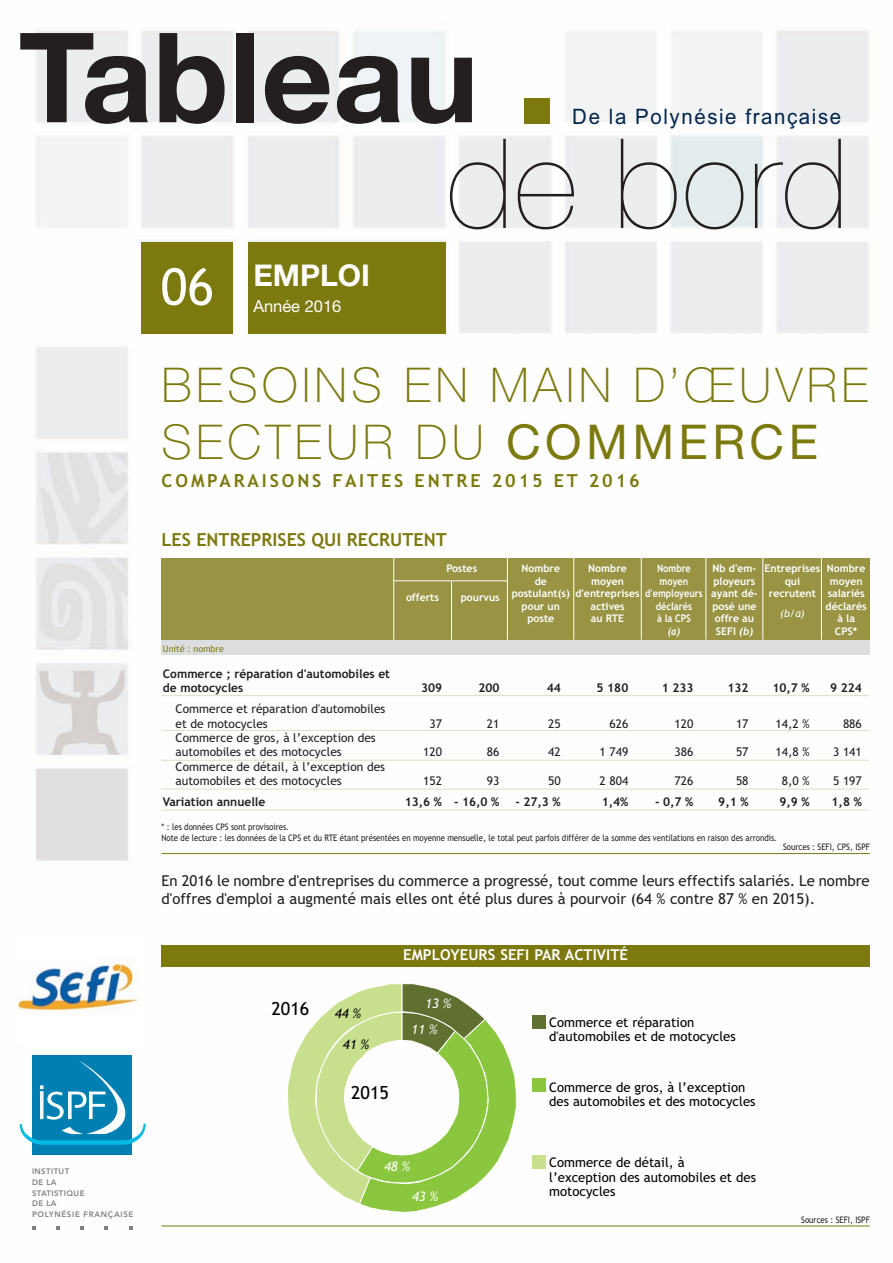
<style>
.page{position:relative;width:893px;height:1263px;background:#fff}
.page>*{position:absolute;margin:0;border:0;box-sizing:border-box;transform-origin:0 0}
.t1{font:700 124.8px "Helvetica Neue";color:#231f20}
.t2{font:200 124.8px "Helvetica Neue";letter-spacing:.01em;color:#231f20}
.t3{font:51px "Trebuchet MS";color:#fff}
.t4{font:100 48px/57.6px "Helvetica Neue";letter-spacing:.09em;color:#7c790e}
.t5{font:700 30px "Helvetica Neue";color:#fff}
.t6{font:21.3px "Arial";letter-spacing:.08em;color:#00254c;scale:.96 1}
.t7{font:700 18px "Trebuchet MS";letter-spacing:.16em;color:#7c790e}
.t8{font:700 18px "Trebuchet MS";color:#7c790e}
.t9{font:18px "Trebuchet MS";color:#000}
.t10{font:16.5px "Helvetica Neue";color:#fff}
.t11{font:15px/18px "Trebuchet MS";color:#231f20}
.t12{font:700 15px "Trebuchet MS";color:#fff}
.t13{font:13.2px/14.5px "Trebuchet MS";color:#000}
.t14{font:italic 13.2px "Trebuchet MS";color:#fff}
.t15{font:italic 13.2px "Trebuchet MS";color:#000}
.t16{font:12px/14.4px "Trebuchet MS";color:#231f20}
.t17{font:700 12px/14.4px "Trebuchet MS";color:#231f20}
.t18{font:700 10.5px/12.6px "Trebuchet MS";color:#fff;text-align:center}
.t19{font:700 10.5px/12.6px "Trebuchet MS";color:#fff;text-align:center;scale:.88 1}
.t20{font:italic 10.5px "Trebuchet MS";color:#fff}
.t21{font:italic 700 10.5px "Trebuchet";color:#fff;scale:.88 1}
.t22{font:9px/10.8px "Trebuchet MS";color:#231f20;scale:.88 1}
.t23{font:9px "Trebuchet MS";color:#7c790e}
.t24{font:800 7.95px/10.6px "Avenir";letter-spacing:.05em;color:#808083}
.s1{font-weight:400}
.s2{font-family:"Trebuchet";font-style:italic}
</style>
<div class="page">
<img style="left:19px;top:30px;width:851px;height:1200px">
<div style="left:248px;top:242px;width:197px;height:91px;background:#7c790e"></div>
<svg style="left:32px;top:1226px;width:4px;height:4px"></svg>
<svg style="left:56px;top:1226px;width:4px;height:4px"></svg>
<svg style="left:80px;top:1226px;width:4px;height:4px"></svg>
<svg style="left:104px;top:1226px;width:4px;height:4px"></svg>
<svg style="left:129px;top:1226px;width:3px;height:4px"></svg>
<div style="left:33px;top:1055px;width:99px;height:100px;background:#007fb2"></div>
<svg style="left:20px;top:1059px;width:142px;height:86px"></svg>
<div style="left:141px;top:242px;width:92px;height:91px;background:#7c790e"></div>
<div style="left:525px;top:98px;width:25px;height:26px;background:#7c790e"></div>
<div style="left:17px;top:934px;width:129px;height:110px;background:#fff"></div>
<img style="left:17px;top:960px;width:121px;height:51px">
<div style="left:162px;top:640px;width:708px;height:15px;background:#dcdddf"></div>
<hr style="left:162px;top:853px;width:708px;height:1px;background:#7c790e">
<hr style="left:162px;top:695px;width:707px;height:1px;background:#dfdec2">
<hr style="left:162px;top:730px;width:707px;height:1px;background:#dfdec2">
<hr style="left:162px;top:760px;width:707px;height:1px;background:#dfdec2">
<hr style="left:162px;top:789px;width:707px;height:1px;background:#dfdec2">
<hr style="left:162px;top:810px;width:707px;height:1px;background:#dfdec2">
<svg style="left:287px;top:983px;width:229px;height:229px"></svg>
<div style="left:533px;top:1015px;width:13px;height:13px;background:#607030"></div>
<div style="left:533px;top:1079px;width:13px;height:13px;background:#8bc63f"></div>
<div style="left:533px;top:1155px;width:13px;height:13px;background:#c8df8e"></div>
<div style="left:162px;top:945px;width:708px;height:21px;background:#7c790e"></div>
<hr style="left:162px;top:1225px;width:708px;height:1px;background:#7c790e">
<div style="left:162px;top:558px;width:708px;height:82px;background:#989444"></div>
<hr style="left:393px;top:557px;width:1px;height:83px;background:#fff">
<hr style="left:451px;top:581px;width:1px;height:59px;background:#fff">
<hr style="left:507px;top:557px;width:1px;height:83px;background:#fff">
<hr style="left:641px;top:557px;width:1px;height:83px;background:#fff">
<hr style="left:706px;top:557px;width:1px;height:83px;background:#fff">
<hr style="left:763px;top:557px;width:1px;height:83px;background:#fff">
<hr style="left:573px;top:557px;width:1px;height:83px;background:#fff">
<hr style="left:821px;top:557px;width:1px;height:83px;background:#fff">
<hr style="left:394px;top:581px;width:113px;height:1px;background:#fff">
<h1 class="t1" style="left:19px;top:1px;width:461px">Tableau</h1>
<h1 class="t2" style="left:446px;top:112px;width:404px">de bord</h1>
<h3 class="t6" style="left:572px;top:102px;width:282px">De la Polynésie française</h3>
<h2 class="t3" style="left:161px;top:257px;width:55px">06</h2>
<h3 class="t5" style="left:253px;top:264px;width:118px">EMPLOI</h3>
<h3 class="t10" style="left:253px;top:300px;width:89px">Année 2016</h3>
<h3 class="t4" style="left:162px;top:360px;width:708px">BESOINS EN MAIN D’ŒUVRE<br>SECTEUR DU <span class="s1">COMMERCE</span></h3>
<h3 class="t7" style="left:162px;top:470px;width:480px">COMPARAISONS FAITES ENTRE 2015 ET 2016</h3>
<h3 class="t8" style="left:162px;top:530px;width:287px">LES ENTREPRISES QUI RECRUTENT</h3>
<p class="t23" style="left:163px;top:643px;width:63px">Unité : nombre</p>
<p class="t17" style="left:163px;top:667px;width:229px">Commerce ; réparation d'automobiles et de motocycles</p>
<p class="t16" style="left:176px;top:702px;width:211px">Commerce et réparation d'automobiles et de motocycles<br>Commerce de gros, à l’exception des automobiles et des motocycles<br>Commerce de détail, à l’exception des automobiles et des motocycles</p>
<p class="t17" style="left:163px;top:795px;width:104px">Variation annuelle</p>
<p class="t18" style="left:446px;top:562px;width:32px">Postes</p>
<p class="t18" style="left:512px;top:562px;width:60px">Nombre<br>de postulant(s) pour un poste</p>
<p class="t18" style="left:575px;top:562px;width:66px">Nombre moyen d'entreprises actives<br>au RTE</p>
<p class="t19" style="left:645px;top:562px;width:67px">Nombre moyen d'employeurs déclarés<br>à la CPS</p>
<p class="t21" style="left:668px;top:625px;width:15px">(a)</p>
<p class="t18" style="left:406px;top:591px;width:34px">offerts</p>
<p class="t18" style="left:461px;top:591px;width:41px">pourvus</p>
<p class="t17" style="left:421px;top:681px;width:23px">309</p>
<p class="t16" style="left:430px;top:716px;width:14px">37</p>
<p class="t16" style="left:423px;top:745px;width:20px">120</p>
<p class="t16" style="left:423px;top:774px;width:20px">152</p>
<p class="t17" style="left:405px;top:795px;width:39px">13,6 %</p>
<p class="t17" style="left:478px;top:681px;width:23px">200</p>
<p class="t16" style="left:487px;top:716px;width:14px">21</p>
<p class="t16" style="left:487px;top:745px;width:14px">86</p>
<p class="t16" style="left:487px;top:774px;width:14px">93</p>
<p class="t17" style="left:454px;top:795px;width:47px">- 16,0 %</p>
<p class="t17" style="left:547px;top:681px;width:16px">44</p>
<p class="t16" style="left:548px;top:716px;width:14px">25</p>
<p class="t16" style="left:548px;top:745px;width:14px">42</p>
<p class="t16" style="left:548px;top:774px;width:14px">50</p>
<p class="t17" style="left:515px;top:795px;width:47px">- 27,3 %</p>
<p class="t17" style="left:597px;top:681px;width:33px">5 180</p>
<p class="t16" style="left:609px;top:716px;width:20px">626</p>
<p class="t16" style="left:600px;top:745px;width:30px">1 749</p>
<p class="t16" style="left:600px;top:774px;width:30px">2 804</p>
<p class="t17" style="left:602px;top:795px;width:28px">1,4%</p>
<p class="t17" style="left:662px;top:681px;width:33px">1 233</p>
<p class="t16" style="left:675px;top:716px;width:20px">120</p>
<p class="t16" style="left:675px;top:745px;width:20px">386</p>
<p class="t16" style="left:675px;top:774px;width:20px">726</p>
<p class="t17" style="left:655px;top:795px;width:40px">- 0,7 %</p>
<p class="t18" style="left:711px;top:562px;width:48px">Nb d'em&shy;ployeurs ayant dé&shy;posé une offre au<br>SEFI <span class="s2">(b)</span></p>
<p class="t18" style="left:765px;top:562px;width:57px">Entreprises qui recrutent</p>
<p class="t18" style="left:826px;top:562px;width:43px">Nombre moyen salariés déclarés à la<br>CPS*</p>
<p class="t20" style="left:780px;top:607px;width:26px">(b/a)</p>
<p class="t17" style="left:727px;top:681px;width:23px">132</p>
<p class="t16" style="left:736px;top:716px;width:14px">17</p>
<p class="t16" style="left:736px;top:745px;width:14px">57</p>
<p class="t16" style="left:736px;top:774px;width:14px">58</p>
<p class="t17" style="left:718px;top:795px;width:32px">9,1 %</p>
<p class="t17" style="left:772px;top:681px;width:39px">10,7 %</p>
<p class="t16" style="left:776px;top:716px;width:36px">14,2 %</p>
<p class="t16" style="left:776px;top:745px;width:36px">14,8 %</p>
<p class="t16" style="left:782px;top:774px;width:29px">8,0 %</p>
<p class="t17" style="left:779px;top:795px;width:32px">9,9 %</p>
<p class="t17" style="left:830px;top:681px;width:33px">9 224</p>
<p class="t16" style="left:843px;top:716px;width:20px">886</p>
<p class="t16" style="left:833px;top:745px;width:30px">3 141</p>
<p class="t16" style="left:833px;top:774px;width:30px">5 197</p>
<p class="t17" style="left:832px;top:795px;width:32px">1,8 %</p>
<p class="t22" style="left:162px;top:821px;width:701px">* : les données CPS sont provisoires.<br>Note de lecture : les données de la CPS et du RTE étant présentées en moyenne mensuelle, le total peut parfois différer de la somme des ventilations en raison des arrondis.</p>
<p class="t22" style="left:783px;top:841px;width:100px">Sources : SEFI, CPS, ISPF</p>
<p class="t11" style="left:162px;top:872px;width:710px">En 2016 le nombre d'entreprises du commerce a progressé, tout comme leurs effectifs salariés. Le nombre d'offres d'emploi a augmenté mais elles ont été plus dures à pourvoir (64 % contre 87 % en 2015).</p>
<p class="t24" style="left:32px;top:1167px;width:103px">INSTITUT<br>DE LA<br>STATISTIQUE<br>DE LA<br>POLYNÉSIE FRANÇAISE</p>
<h3 class="t9" style="left:271px;top:998px;width:39px">2016</h3>
<p class="t15" style="left:335px;top:1005px;width:27px">44 %</p>
<p class="t15" style="left:343px;top:1037px;width:27px">41 %</p>
<h3 class="t9" style="left:351px;top:1082px;width:39px">2015</h3>
<p class="t12" style="left:403px;top:946px;width:226px">EMPLOYEURS SEFI PAR ACTIVITÉ</p>
<p class="t14" style="left:425px;top:996px;width:27px">13 %</p>
<p class="t14" style="left:411px;top:1022px;width:27px">11 %</p>
<p class="t13" style="left:549px;top:1015px;width:188px">Commerce et réparation d'automobiles et de motocycles</p>
<p class="t13" style="left:549px;top:1080px;width:208px">Commerce de gros, à l’exception des automobiles et des motocycles</p>
<p class="t14" style="left:384px;top:1159px;width:27px">48 %</p>
<p class="t14" style="left:412px;top:1188px;width:27px">43 %</p>
<p class="t13" style="left:549px;top:1155px;width:208px">Commerce de détail, à<br>l’exception des automobiles et des motocycles</p>
<p class="t22" style="left:801px;top:1214px;width:79px">Sources : SEFI, ISPF</p>
</div>
